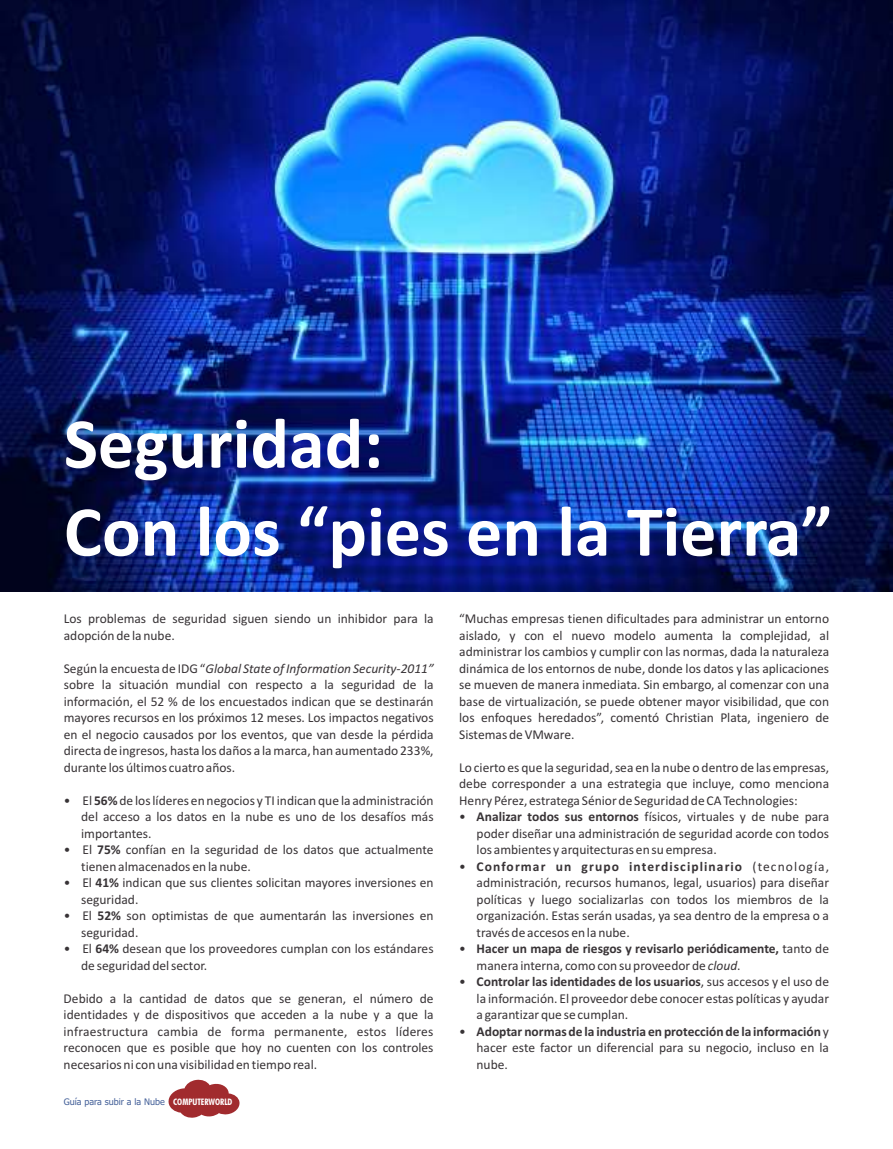
<style>
.page{position:relative;width:893px;height:1149px;background:#fff}
.page>*{position:absolute;margin:0;border:0;box-sizing:border-box;transform-origin:0 0}
.t1{font:700 72px/87.9px "Calibri";color:#fff}
.t2{font:13.5px/16.5px "Calibri";color:#383336}
.t3{font:700 13.5px "Calibri";color:#383336}
.t4{font:italic 13.5px "Calibri";color:#383336}
.t5{font:700 13.5px "Calibri";letter-spacing:.08em;color:#383336}
.t6{font:9px "Tahoma";color:#456199}
.s1{font-style:normal}
.s2{font-weight:700}
.s3{font-weight:400}
.s4{font-style:italic}
.s5{font-family:"Futura BT";font-weight:700;font-stretch:condensed;color:#fff}
</style>
<div class="page">
<img style="left:0;top:0;width:893px;height:591px">
<svg style="left:168px;top:1079px;width:72px;height:38px"></svg>
<h1 class="t1" style="left:64px;top:405px;width:770px">Seguridad:<br>Con los “pies en la Tierra”</h1>
<p class="t2" style="left:64px;top:611px;width:371px">Los problemas de seguridad siguen siendo un inhibidor para la</p>
<p class="t2" style="left:459px;top:611px;width:371px">“Muchas empresas tienen dificultades para administrar un entorno</p>
<p class="t2" style="left:64px;top:628px;width:113px">adopción de la nube.</p>
<p class="t2" style="left:459px;top:628px;width:371px">aislado, y con el nuevo modelo aumenta la complejidad, al administrar los cambios y cumplir con las normas, dada la naturaleza</p>
<p class="t4" style="left:64px;top:662px;width:371px"><span class="s1">Según la encuesta de IDG “</span>Global State of Information Security-2011”</p>
<p class="t2" style="left:459px;top:660px;width:371px">dinámica de los entornos de nube, donde los datos y las aplicaciones</p>
<p class="t2" style="left:64px;top:677px;width:371px">sobre la situación mundial con respecto a la seguridad de la</p>
<p class="t2" style="left:459px;top:677px;width:371px">se mueven de manera inmediata. Sin embargo, al comenzar con una</p>
<p class="t2" style="left:64px;top:693px;width:371px">información, el 52 % de los encuestados indican que se destinarán</p>
<p class="t2" style="left:459px;top:693px;width:371px">base de virtualización, se puede obtener mayor visibilidad, que con</p>
<p class="t2" style="left:64px;top:710px;width:371px">mayores recursos en los próximos 12 meses. Los impactos negativos</p>
<p class="t2" style="left:459px;top:710px;width:371px">los enfoques heredados”, comentó Christian Plata, ingeniero de</p>
<p class="t2" style="left:64px;top:726px;width:371px">en el negocio causados por los eventos, que van desde la pérdida</p>
<p class="t2" style="left:459px;top:726px;width:117px">Sistemas de VMware.</p>
<p class="t2" style="left:64px;top:743px;width:371px">directa de ingresos, hasta los daños a la marca, han aumentado 233%, durante los últimos cuatro años.</p>
<p class="t2" style="left:459px;top:759px;width:371px">Lo cierto es que la seguridad, sea en la nube o dentro de las empresas, debe corresponder a una estrategia que incluye, como menciona</p>
<p class="t2" style="left:64px;top:792px;width:371px">• El <span class="s2">56%</span>de los líderes en negocios y TI indican que la administración</p>
<p class="t2" style="left:459px;top:792px;width:340px">Henry Pérez, estratega Sénior de Seguridad de CA Technologies:</p>
<p class="t2" style="left:81px;top:809px;width:354px">del acceso a los datos en la nube es uno de los desafíos más</p>
<p class="t2" style="left:459px;top:809px;width:371px">• <span class="s2">Analizar todos sus entornos</span> físicos, virtuales y de nube para</p>
<p class="t2" style="left:81px;top:825px;width:72px">importantes.</p>
<p class="t2" style="left:477px;top:825px;width:354px">poder diseñar una administración de seguridad acorde con todos</p>
<p class="t2" style="left:64px;top:842px;width:371px">• El <span class="s2">75%</span> confían en la seguridad de los datos que actualmente</p>
<p class="t2" style="left:477px;top:842px;width:242px">los ambientes y arquitecturas en su empresa.</p>
<p class="t2" style="left:81px;top:858px;width:171px">tienen almacenados en la nube.</p>
<p class="t5" style="left:459px;top:860px;width:371px"><span class="s3">•</span> Conformar un grupo interdisciplinario <span class="s3">(tecnología,</span></p>
<p class="t2" style="left:64px;top:875px;width:371px">• El <span class="s2">41%</span> indican que sus clientes solicitan mayores inversiones en</p>
<p class="t2" style="left:477px;top:875px;width:354px">administración, recursos humanos, legal, usuarios) para diseñar</p>
<p class="t2" style="left:81px;top:891px;width:59px">seguridad.</p>
<p class="t2" style="left:477px;top:891px;width:354px">políticas y luego socializarlas con todos los miembros de la</p>
<p class="t2" style="left:64px;top:908px;width:371px">• El <span class="s2">52%</span> son optimistas de que aumentarán las inversiones en</p>
<p class="t2" style="left:477px;top:908px;width:354px">organización. Estas serán usadas, ya sea dentro de la empresa o a</p>
<p class="t2" style="left:81px;top:924px;width:59px">seguridad.</p>
<p class="t2" style="left:477px;top:924px;width:155px">través de accesos en la nube.</p>
<p class="t2" style="left:64px;top:941px;width:371px">• El <span class="s2">64%</span> desean que los proveedores cumplan con los estándares</p>
<p class="t3" style="left:459px;top:942px;width:371px"><span class="s3">•</span> Hacer un mapa de riesgos y revisarlo periódicamente, <span class="s3">tanto de</span></p>
<p class="t2" style="left:81px;top:957px;width:128px">de seguridad del sector.</p>
<p class="t2" style="left:477px;top:957px;width:266px">manera interna, como con su proveedor de <span class="s4">cloud</span>.</p>
<p class="t3" style="left:459px;top:975px;width:371px"><span class="s3">•</span> Controlar las identidades de los usuarios<span class="s3">, sus accesos y el uso de</span></p>
<p class="t2" style="left:64px;top:990px;width:371px">Debido a la cantidad de datos que se generan, el número de</p>
<p class="t2" style="left:477px;top:990px;width:354px">la información. El proveedor debe conocer estas políticas y ayudar</p>
<p class="t2" style="left:64px;top:1007px;width:371px">identidades y de dispositivos que acceden a la nube y a que la</p>
<p class="t2" style="left:477px;top:1007px;width:153px">a garantizar que se cumplan.</p>
<p class="t2" style="left:64px;top:1023px;width:371px">infraestructura cambia de forma permanente, estos líderes</p>
<p class="t3" style="left:459px;top:1025px;width:371px"><span class="s3">•</span> Adoptar normas de la industria en protección de la información <span class="s3">y</span></p>
<p class="t2" style="left:64px;top:1039px;width:371px">reconocen que es posible que hoy no cuenten con los controles</p>
<p class="t2" style="left:477px;top:1039px;width:354px">hacer este factor un diferencial para su negocio, incluso en la</p>
<p class="t2" style="left:64px;top:1056px;width:255px">necesarios ni con una visibilidad en tiempo real.</p>
<p class="t2" style="left:477px;top:1056px;width:33px">nube.</p>
<p class="t6" style="left:64px;top:1097px;width:170px">Guía para subir a la Nube <span class="s5">COMPUTERWORLD</span></p>
</div>
